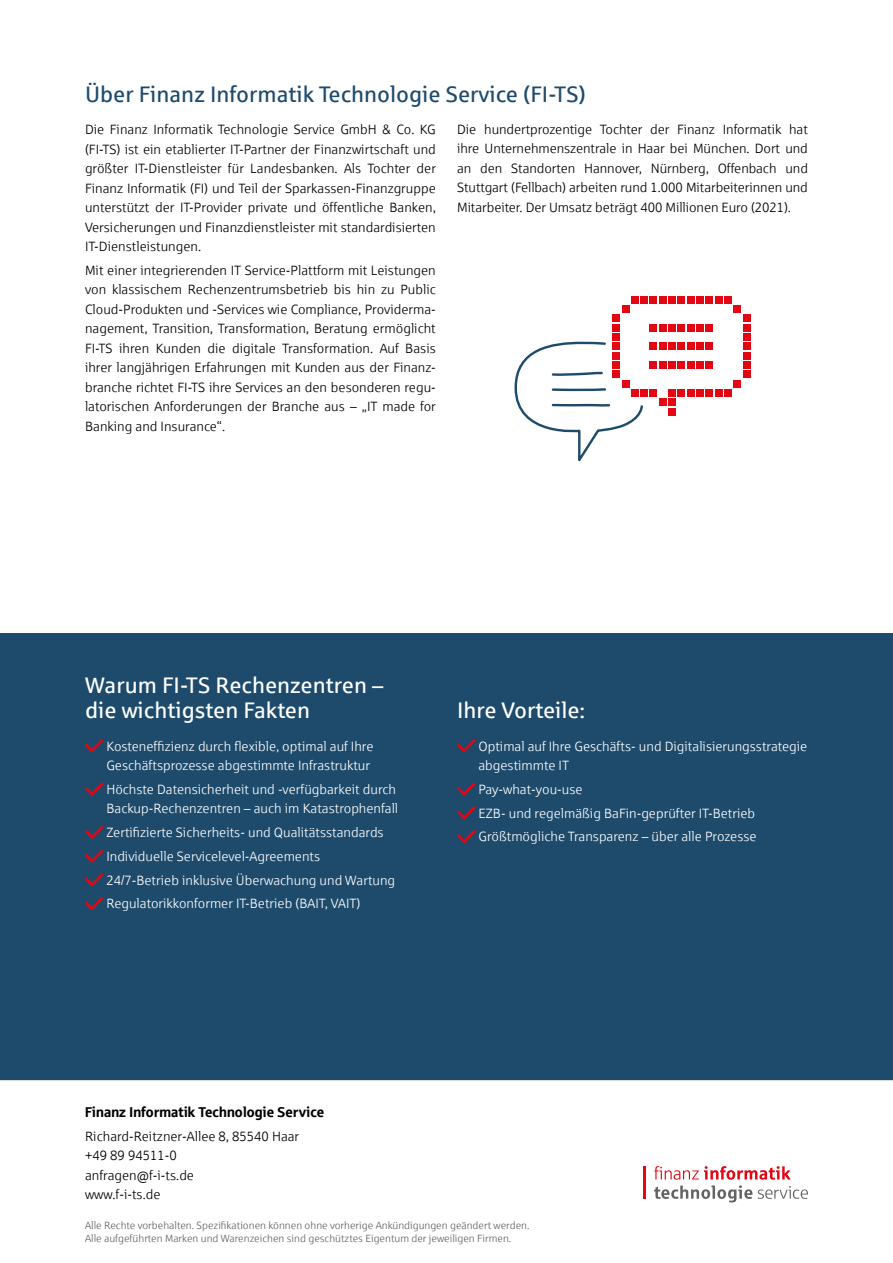
<style>
.page{position:relative;width:893px;height:1263px;background:#fff}
.page>*{position:absolute;margin:0;border:0;box-sizing:border-box;transform-origin:0 0}
.t1{font:22.5px/25.5px "Sparkasse Rg";color:#fff}
.t2{font:22.5px "Sparkasse Rg";color:#1e4b6c}
.t3{font:14.25px "Sparkasse Head";letter-spacing:.01em;color:#000}
.t4{font:13.5px/19.5px "Sparkasse Lt";color:#000;text-align:justify}
.t5{font:13.5px/23.7px "Sparkasse Lt";color:#fff}
.t6{font:10.5px/12.6px "Sparkasse Lt";color:#646363}
</style>
<div class="page">
<hr style="left:0;top:1079px;width:893px;height:2px;background:#dadada">
<svg style="left:654px;top:1166px;width:154px;height:36px"></svg>
<hr style="left:643px;top:1166px;width:2px;height:33px;background:#e30613">
<div style="left:0;top:634px;width:893px;height:446px;background:#1e4b6c"></div>
<svg style="left:85px;top:739px;width:18px;height:13px"></svg>
<svg style="left:85px;top:783px;width:18px;height:12px"></svg>
<svg style="left:85px;top:826px;width:18px;height:13px"></svg>
<svg style="left:85px;top:850px;width:18px;height:12px"></svg>
<svg style="left:85px;top:873px;width:18px;height:13px"></svg>
<svg style="left:85px;top:897px;width:18px;height:13px"></svg>
<svg style="left:457px;top:739px;width:18px;height:13px"></svg>
<svg style="left:457px;top:783px;width:18px;height:12px"></svg>
<svg style="left:457px;top:806px;width:18px;height:13px"></svg>
<svg style="left:457px;top:830px;width:18px;height:13px"></svg>
<div style="left:650px;top:296px;width:7px;height:7px;background:#e30613"></div>
<div style="left:659px;top:296px;width:7px;height:7px;background:#e30613"></div>
<div style="left:668px;top:296px;width:8px;height:7px;background:#e30613"></div>
<div style="left:678px;top:296px;width:7px;height:7px;background:#e30613"></div>
<div style="left:687px;top:296px;width:7px;height:7px;background:#e30613"></div>
<div style="left:696px;top:296px;width:8px;height:7px;background:#e30613"></div>
<div style="left:659px;top:343px;width:7px;height:7px;background:#e30613"></div>
<div style="left:668px;top:343px;width:8px;height:7px;background:#e30613"></div>
<div style="left:678px;top:343px;width:7px;height:7px;background:#e30613"></div>
<div style="left:687px;top:343px;width:7px;height:7px;background:#e30613"></div>
<div style="left:696px;top:343px;width:8px;height:7px;background:#e30613"></div>
<div style="left:659px;top:324px;width:7px;height:7px;background:#e30613"></div>
<div style="left:668px;top:324px;width:8px;height:7px;background:#e30613"></div>
<div style="left:678px;top:324px;width:7px;height:7px;background:#e30613"></div>
<div style="left:687px;top:324px;width:7px;height:7px;background:#e30613"></div>
<div style="left:696px;top:324px;width:8px;height:7px;background:#e30613"></div>
<div style="left:659px;top:361px;width:7px;height:8px;background:#e30613"></div>
<div style="left:668px;top:361px;width:8px;height:8px;background:#e30613"></div>
<div style="left:678px;top:361px;width:7px;height:8px;background:#e30613"></div>
<div style="left:687px;top:361px;width:7px;height:8px;background:#e30613"></div>
<div style="left:696px;top:361px;width:8px;height:8px;background:#e30613"></div>
<div style="left:706px;top:343px;width:7px;height:7px;background:#e30613"></div>
<div style="left:706px;top:324px;width:7px;height:7px;background:#e30613"></div>
<div style="left:706px;top:361px;width:7px;height:8px;background:#e30613"></div>
<div style="left:650px;top:343px;width:7px;height:7px;background:#e30613"></div>
<div style="left:650px;top:324px;width:7px;height:7px;background:#e30613"></div>
<div style="left:650px;top:361px;width:7px;height:8px;background:#e30613"></div>
<div style="left:706px;top:296px;width:7px;height:7px;background:#e30613"></div>
<div style="left:724px;top:296px;width:8px;height:7px;background:#e30613"></div>
<div style="left:734px;top:305px;width:7px;height:8px;background:#e30613"></div>
<div style="left:743px;top:333px;width:7px;height:8px;background:#e30613"></div>
<div style="left:743px;top:343px;width:7px;height:7px;background:#e30613"></div>
<div style="left:743px;top:352px;width:7px;height:7px;background:#e30613"></div>
<div style="left:743px;top:361px;width:7px;height:8px;background:#e30613"></div>
<div style="left:734px;top:380px;width:7px;height:7px;background:#e30613"></div>
<div style="left:724px;top:389px;width:8px;height:8px;background:#e30613"></div>
<div style="left:706px;top:389px;width:7px;height:8px;background:#e30613"></div>
<div style="left:696px;top:389px;width:8px;height:8px;background:#e30613"></div>
<div style="left:687px;top:389px;width:7px;height:8px;background:#e30613"></div>
<div style="left:678px;top:389px;width:7px;height:8px;background:#e30613"></div>
<div style="left:668px;top:389px;width:8px;height:8px;background:#e30613"></div>
<div style="left:668px;top:399px;width:8px;height:7px;background:#e30613"></div>
<div style="left:668px;top:408px;width:8px;height:7px;background:#e30613"></div>
<div style="left:659px;top:399px;width:7px;height:7px;background:#e30613"></div>
<div style="left:650px;top:389px;width:7px;height:8px;background:#e30613"></div>
<div style="left:640px;top:296px;width:8px;height:7px;background:#e30613"></div>
<div style="left:640px;top:389px;width:8px;height:8px;background:#e30613"></div>
<div style="left:715px;top:296px;width:7px;height:7px;background:#e30613"></div>
<div style="left:715px;top:389px;width:7px;height:8px;background:#e30613"></div>
<div style="left:743px;top:371px;width:7px;height:7px;background:#e30613"></div>
<div style="left:612px;top:333px;width:8px;height:8px;background:#e30613"></div>
<div style="left:743px;top:324px;width:7px;height:7px;background:#e30613"></div>
<div style="left:612px;top:324px;width:8px;height:7px;background:#e30613"></div>
<div style="left:743px;top:315px;width:7px;height:7px;background:#e30613"></div>
<div style="left:612px;top:315px;width:8px;height:7px;background:#e30613"></div>
<div style="left:622px;top:305px;width:7px;height:8px;background:#e30613"></div>
<div style="left:631px;top:296px;width:8px;height:7px;background:#e30613"></div>
<svg style="left:514px;top:341px;width:129px;height:121px"></svg>
<h1 class="t2" style="left:85px;top:80px;width:502px">Über Finanz Informatik Technologie Service (FI-TS)</h1>
<p class="t4" style="left:85px;top:119px;width:352px">Die Finanz Informatik Technologie Service GmbH &amp; Co. KG (FI-TS) ist ein etablierter IT-Partner der Finanzwirtschaft und größter IT-Dienstleister für Landesbanken. Als Tochter der Finanz Informatik (FI) und Teil der Sparkassen-Finanzgruppe unterstützt der IT-Provider private und öffentliche Banken, Versicherungen und Finanzdienstleister mit standardisierten IT-Dienstleistungen.</p>
<p class="t4" style="left:85px;top:260px;width:352px">Mit einer integrierenden IT Service-Plattform mit Leistungen von klassischem Rechenzentrumsbetrieb bis hin zu Public Cloud-Produkten und -Services wie Compliance, Providerma&shy;nagement, Transition, Transformation, Beratung ermöglicht FI-TS ihren Kunden die digitale Transformation. Auf Basis ihrer langjährigen Erfahrungen mit Kunden aus der Finanz&shy;branche richtet FI-TS ihre Services an den besonderen regu&shy;latorischen Anforderungen der Branche aus – „IT made for Banking and Insurance“.</p>
<p class="t4" style="left:457px;top:119px;width:352px">Die hundertprozentige Tochter der Finanz Informatik hat ihre Unternehmenszentrale in Haar bei München. Dort und an den Standorten Hannover, Nürnberg, Offenbach und Stuttgart (Fellbach) arbeiten rund 1.000 Mitarbeiterinnen und Mitarbeiter. Der Umsatz beträgt 400 Millionen Euro (2021).</p>
<h1 class="t1" style="left:85px;top:672px;width:300px">Warum FI-TS Rechenzentren – die wichtigsten Fakten</h1>
<p class="t5" style="left:106px;top:736px;width:269px;line-height:19.5px">Kosteneffizienz durch flexible, optimal auf Ihre<br>Geschäftsprozesse abgestimmte Infrastruktur</p>
<p class="t5" style="left:106px;top:779px;width:293px;line-height:19.5px">Höchste Datensicherheit und -verfügbarkeit durch<br>Backup-Rechenzentren – auch im Katastrophenfall</p>
<p class="t5" style="left:106px;top:820px;width:290px">Zertifizierte Sicherheits- und Qualitätsstandards Individuelle Servicelevel-Agreements 24/7-Betrieb inklusive Überwachung und Wartung Regulatorikkonformer IT-Betrieb (BAIT, VAIT)</p>
<h1 class="t1" style="left:457px;top:697px;width:130px">Ihre Vorteile:</h1>
<p class="t5" style="left:478px;top:736px;width:330px;line-height:19.5px">Optimal auf Ihre Geschäfts- und Digitalisierungsstrategie abgestimmte IT</p>
<p class="t5" style="left:478px;top:777px;width:280px">Pay-what-you-use<br>EZB- und regelmäßig BaFin-geprüfter IT-Betrieb<br>Größtmögliche Transparenz – über alle Prozesse</p>
<p class="t3" style="left:85px;top:1103px;width:241px">Finanz Informatik Technologie Service</p>
<p class="t4" style="left:85px;top:1126px;width:216px;text-align:left">Richard-Reitzner-Allee 8, 85540 Haar +49 89 94511-0<br>anfragen@f-i-ts.de<br>www.f-i-ts.de</p>
<p class="t6" style="left:85px;top:1219px;width:446px">Alle Rechte vorbehalten. Spezifikationen können ohne vorherige Ankündigungen geändert werden.<br>Alle aufgeführten Marken und Warenzeichen sind geschütztes Eigentum der jeweiligen Firmen.</p>
</div>
